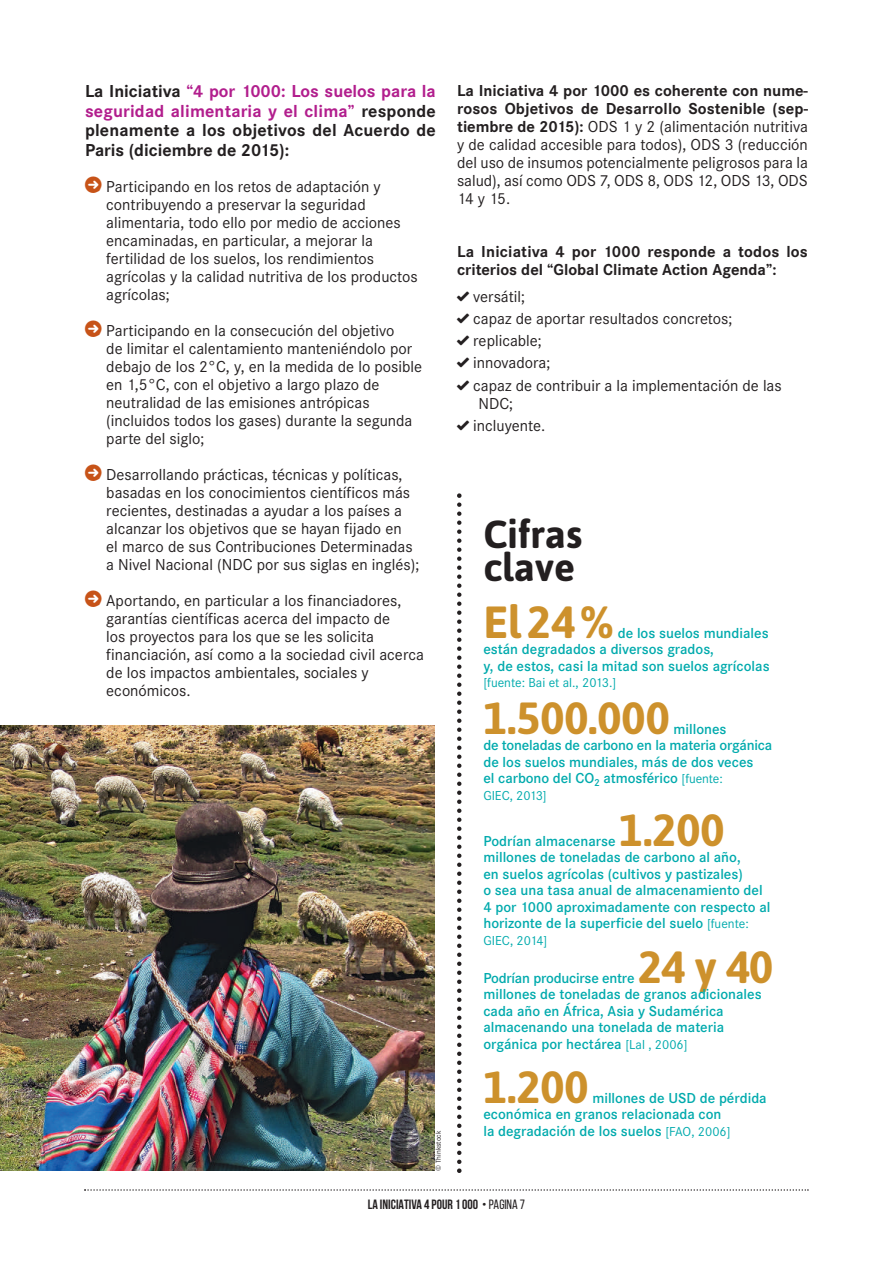
<style>
.page{position:relative;width:893px;height:1263px;background:#fff}
.page>*{position:absolute;margin:0;border:0;box-sizing:border-box;transform-origin:0 0}
.t1{font:700 45px "Asap";color:#cd912c}
.t2{font:700 39px/33px "Asap";color:#231f20}
.t3{font:700 18px/19.5px "Corporate S";letter-spacing:.005em;color:#231f20;text-align:justify}
.t4{font:16.5px/18px "Corporate S";color:#231f20}
.t5{font:700 16.5px/18px "Corporate S";color:#231f20}
.t6{font:600 15px/16.5px "Corporate S";color:#00aaad}
.t7{font:13.5px "Corporate S";color:#00aaad}
.t8{font:700 13.5px "Bebas Neue";color:#231f20}
.t9{font:7.5px "Corporate S";color:#231f20}
.s1{color:#b21e8d}
.s2{font-weight:700}
.s3{font-family:"Web Hosting Hub Glyphs";font-size:12px}
.s4{font-weight:400;font-size:13.5px}
.s5{font-weight:400}
</style>
<div class="page">
<svg style="left:457px;top:493px;width:4px;height:680px"></svg>
<svg style="left:84px;top:1189px;width:725px;height:2px"></svg>
<img style="left:0;top:725px;width:435px;height:446px">
<p class="t3" style="left:85px;top:81px;width:352px">La Iniciativa <span class="s1">“4 por 1000: Los suelos para la seguridad alimentaria y el clima”</span> responde plenamente a los objetivos del Acuerdo de Paris (diciembre de 2015):</p>
<p class="t4" style="left:106px;top:177px;width:313px">Participando en los retos de adaptación y contribuyendo a preservar la seguridad alimentaria, todo ello por medio de acciones encaminadas, en particular, a mejorar la fertilidad de los suelos, los rendimientos agrícolas y la calidad nutritiva de los productos agrícolas;</p>
<p class="t4" style="left:106px;top:321px;width:317px">Participando en la consecución del objetivo<br>de limitar el calentamiento manteniéndolo por debajo de los 2°C, y, en la medida de lo posible en 1,5°C, con el objetivo a largo plazo de neutralidad de las emisiones antrópicas (incluidos todos los gases) durante la segunda parte del siglo;</p>
<p class="t4" style="left:106px;top:465px;width:314px">Desarrollando prácticas, técnicas y políticas, basadas en los conocimientos científicos más recientes, destinadas a ayudar a los países a alcanzar los objetivos que se hayan fijado en<br>el marco de sus Contribuciones Determinadas a Nivel Nacional (NDC por sus siglas en inglés);</p>
<p class="t4" style="left:106px;top:591px;width:319px">Aportando, en particular a los financiadores, garantías científicas acerca del impacto de<br>los proyectos para los que se les solicita financiación, así como a la sociedad civil acerca de los impactos ambientales, sociales y económicos.</p>
<p class="t9" style="left:434px;top:1171px;width:42px;rotate:-90deg">© Thinkstock</p>
<p class="t4" style="left:457px;top:81px;width:352px;text-align:justify"><span class="s2">La Iniciativa 4 por 1000 es coherente con nume&shy;rosos Objetivos de Desarrollo Sostenible (sep&shy;tiembre de 2015):</span> ODS 1 y 2 (alimentación nutritiva y de calidad accesible para todos), ODS 3 (reducción del uso de insumos potencialmente peligrosos para la salud), así como ODS 7, ODS 8, ODS 12, ODS 13, ODS 14 y 15.</p>
<p class="t5" style="left:457px;top:242px;width:352px">La Iniciativa 4 por 1000 responde a todos los criterios del “Global Climate Action Agenda”:</p>
<p class="t4" style="left:457px;top:287px;width:70px"><span class="s3">✓</span> versátil;</p>
<p class="t4" style="left:457px;top:309px;width:277px"><span class="s3">✓</span> capaz de aportar resultados concretos;</p>
<p class="t4" style="left:457px;top:331px;width:86px"><span class="s3">✓</span> replicable;</p>
<p class="t4" style="left:457px;top:354px;width:95px"><span class="s3">✓</span> innovadora;</p>
<p class="t4" style="left:478px;top:376px;width:305px;text-indent:-21px"><span class="s3">✓</span> capaz de contribuir a la implementación de las<br>NDC;</p>
<p class="t4" style="left:457px;top:416px;width:90px"><span class="s3">✓</span> incluyente.</p>
<h2 class="t2" style="left:483px;top:517px;width:100px">Cifras clave</h2>
<h1 class="t1" style="left:483px;top:592px;width:132px">El24%</h1>
<p class="t6" style="left:483px;top:624px;width:288px;text-indent:134px">de los suelos mundiales están degradados a diversos grados,<br>y, de estos, casi la mitad son suelos agrícolas</p>
<p class="t7" style="left:483px;top:675px;width:134px">[fuente: Bai et al., 2013.]</p>
<h1 class="t1" style="left:483px;top:688px;width:188px">1.500.000</h1>
<p class="t6" style="left:483px;top:720px;width:290px;text-indent:190px">millones<br>de toneladas de carbono en la materia orgánica de los suelos mundiales, más de dos veces<br>el carbono del CO<sub>2</sub> atmosférico <span class="s4">[fuente:</span></p>
<p class="t7" style="left:483px;top:787px;width:65px">GIEC, 2013]</p>
<p class="t6" style="left:483px;top:832px;width:134px">Podrían almacenarse</p>
<h1 class="t1" style="left:619px;top:800px;width:107px">1.200</h1>
<p class="t6" style="left:483px;top:849px;width:289px">millones de toneladas de carbono al año,<br>en suelos agrícolas (cultivos y pastizales)<br>o sea una tasa anual de almacenamiento del 4 por 1000 aproximadamente con respecto al horizonte de la superficie del suelo <span class="s4">[fuente:</span></p>
<p class="t7" style="left:483px;top:932px;width:66px">GIEC, 2014]</p>
<p class="t6" style="left:483px;top:969px;width:153px">Podrían producirse entre</p>
<h1 class="t1" style="left:638px;top:937px;width:137px">24 y 40</h1>
<p class="t6" style="left:483px;top:986px;width:280px">millones de toneladas de granos adicionales cada año en África, Asia y Sudamérica almacenando una tonelada de materia orgánica por hectárea <span class="s4">[Lal , 2006]</span></p>
<h1 class="t1" style="left:483px;top:1057px;width:107px">1.200</h1>
<p class="t6" style="left:483px;top:1089px;width:285px;text-indent:109px">millones de USD de pérdida económica en granos relacionada con<br>la degradación de los suelos <span class="s4">[FAO, 2006]</span></p>
<p class="t8" style="left:368px;top:1197px;width:159px">LA INICIATIVA 4 POUR 1000 <span class="s5">•pagINA 7</span></p>
</div>
